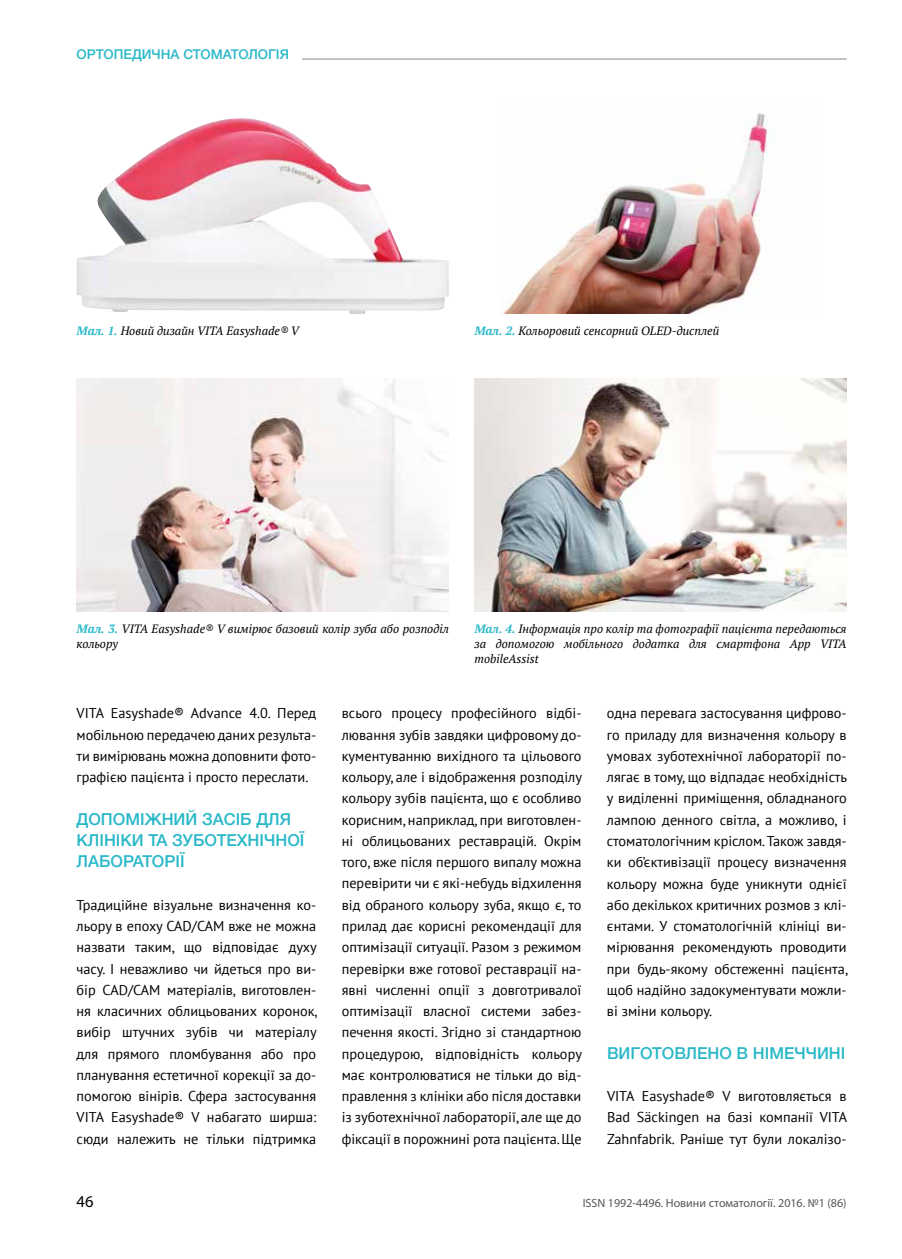
<style>
.page{position:relative;width:902px;height:1259px;background:#fff}
.page>*{position:absolute;margin:0;border:0;box-sizing:border-box;transform-origin:0 0}
.t1{font:500 16.5px/21.3px "Helvetica Neue LTW1 G";color:#29b8c8}
.t2{font:16.5px "Myriad Pro";color:#000}
.t3{font:14.25px/21.3px "PT Sans";color:#000;text-align:justify}
.t4{font:500 13.5px "Helvetica Neue LTW1 G";color:#29b8c8}
.t5{font:italic 12px/15px "PT Serif";color:#000}
.t6{font:12px "Myriad Pro";color:#565656}
.s1{font-weight:700;color:#29b8c8}
</style>
<div class="page">
<hr style="left:77px;top:59px;width:769px;height:1px;background:#878786">
<div style="left:77px;top:40px;width:224px;height:27px;background:#fff"></div>
<img style="left:76px;top:118px;width:373px;height:196px">
<img style="left:503px;top:113px;width:271px;height:201px">
<img style="left:77px;top:378px;width:372px;height:234px">
<img style="left:474px;top:378px;width:372px;height:234px">
<p class="t4" style="left:77px;top:46px;width:214px">ОРТОПЕДИЧНА СТОМАТОЛОГІЯ</p>
<p class="t5" style="left:77px;top:323px;width:224px"><span class="s1">Мал. 1.</span> Новий дизайн VITA Easyshade® V</p>
<p class="t5" style="left:474px;top:323px;width:246px"><span class="s1">Мал. 2.</span> Кольоровий сенсорний OLED-дисплей</p>
<p class="t5" style="left:77px;top:621px;width:374px"><span class="s1">Мал. 3.</span> VITA Easyshade® V вимірює базовий колір зуба або розподіл кольору</p>
<p class="t5" style="left:474px;top:621px;width:374px;text-align:justify"><span class="s1">Мал. 4.</span> Інформація про колір та фотографії пацієнта передаються за допомогою мобільного додатка для смартфона App VITA mobileAssist</p>
<p class="t3" style="left:77px;top:702px;width:241px">VITA Easyshade® Advance 4.0. Перед мобільною передачею даних результа&shy;ти вимірювань можна доповнити фото&shy;графією пацієнта і просто переслати.</p>
<p class="t1" style="left:77px;top:808px;width:229px">ДОПОМІЖНИЙ ЗАСІБ ДЛЯ<br>КЛІНІКИ ТА ЗУБОТЕХНІЧНОЇ<br>ЛАБОРАТОРІЇ</p>
<p class="t3" style="left:77px;top:893px;width:242px">Традиційне візуальне визначення ко&shy;льору в епоху CAD/CAM вже не можна назвати таким, що відповідає духу часу. І неважливо чи йдеться про ви&shy;бір CAD/CAM матеріалів, виготовлен&shy;ня класичних облицьованих коронок, вибір штучних зубів чи матеріалу для прямого пломбування або про планування естетичної корекції за до&shy;помогою вінірів. Сфера застосування VITA Easyshade® V набагато ширша: сюди належить не тільки підтримка</p>
<p class="t3" style="left:342px;top:702px;width:242px">всього процесу професійного відбі&shy;лювання зубів завдяки цифровому до&shy;кументуванню вихідного та цільового кольору, але і відображення розподілу кольору зубів пацієнта, що є особливо корисним, наприклад, при виготовлен&shy;ні облицьованих реставрацій. Окрім того, вже після першого випалу можна перевірити чи є які-небудь відхилення від обраного кольору зуба, якщо є, то прилад дає корисні рекомендації для оптимізації ситуації. Разом з режимом перевірки вже готової реставрації на&shy;явні численні опції з довготривалої оптимізації власної системи забез&shy;печення якості. Згідно зі стандартною процедурою, відповідність кольору має контролюватися не тільки до від&shy;правлення з клініки або після доставки із зуботехнічної лабораторії, але ще до фіксації в порожнині рота пацієнта. Ще</p>
<p class="t3" style="left:607px;top:702px;width:242px">одна перевага застосування цифрово&shy;го приладу для визначення кольору в умовах зуботехнічної лабораторії по&shy;лягає в тому, що відпадає необхідність у виділенні приміщення, обладнаного лампою денного світла, а можливо, і стоматологічним кріслом. Також завдя&shy;ки об’єктивізації процесу визначення кольору можна буде уникнути однієї або декількох критичних розмов з клі&shy;єнтами. У стоматологічній клініці ви&shy;мірювання рекомендують проводити при будь-якому обстеженні пацієнта, щоб надійно задокументувати можли&shy;ві зміни кольору.</p>
<p class="t1" style="left:607px;top:1042px;width:240px">ВИГОТОВЛЕНО В НІМЕЧЧИНІ</p>
<p class="t3" style="left:607px;top:1085px;width:242px">VITA Easyshade® V виготовляється в Bad Säckingen на базі компанії VITA Zahnfabrik. Раніше тут були локалізо-</p>
<p class="t2" style="left:77px;top:1191px;width:18px">46</p>
<p class="t6" style="left:582px;top:1196px;width:265px">ISSN 1992-4496. Новини стоматології. 2016. №1 (86)</p>
</div>
